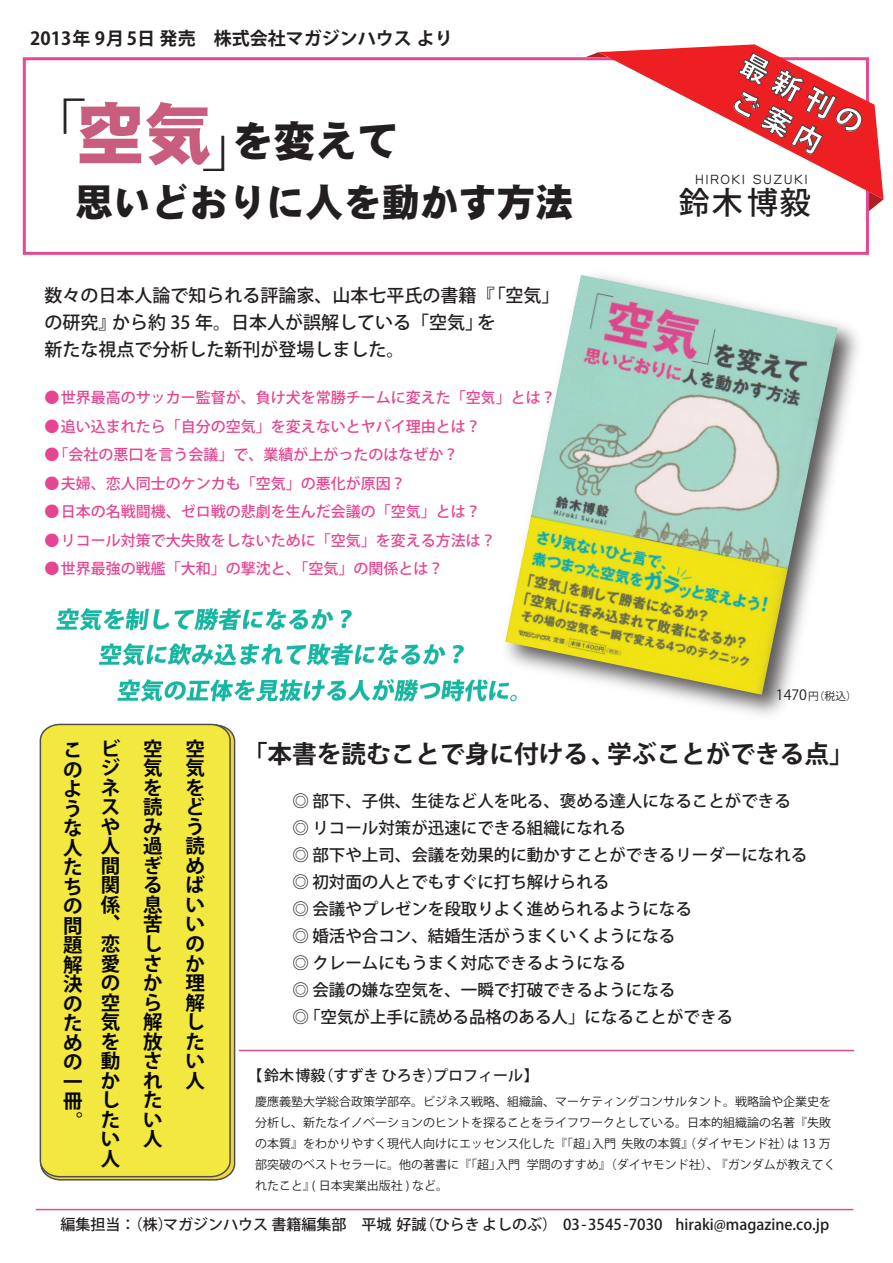
<style>
.page{position:relative;width:893px;height:1263px;background:#fff}
.page>*{position:absolute;margin:0;border:0;box-sizing:border-box;transform-origin:0 0}
.t1{font:41.85px "DF Gothic EB WIN RKSJ H";color:#231f20}
.t2{font:38.25px "DF Gothic EB WIN RKSJ H";color:#231f20}
.t3{font:500 30.9px "Koz Go Pr 6 N";color:#231f20}
.t4{font:800 28.05px "Koz Go Pr 6 N";color:#fff}
.t5{font:700 24.6px "Koz Go Pro";color:#231f20}
.t6{font:700 19.5px/19.5px "Koz Go Pro";color:#050504}
.t7{font:500 18px/27px "Koz Go Pro";color:#231f20}
.t8{font:700 18px "Koz Go Pro";color:#231f20}
.t9{font:500 16.5px/27px "Koz Go Pro";color:#231f20}
.t10{font:500 15px "Koz Go Pro";color:#e54591}
.t11{font:500 15px "Koz Go Pro";color:#231f20}
.t12{font:500 12.6px "Kyoka ICA Pro";letter-spacing:.06em;color:#231f20}
.t13{font:12px/21px "Koz Go Pro";color:#231f20}
.t14{font:10.65px "Koz Go Pro";color:#231f20}
.s1{font-size:67.65px;color:#c95d7e}
.s2{font-size:14.1px}
</style>
<div class="page">
<div style="left:23px;top:57px;width:846px;height:198px;background:#fff;border:3px solid #e34a93"></div>
<svg style="left:64px;top:99px;width:20px;height:35px"></svg>
<svg style="left:203px;top:136px;width:21px;height:35px"></svg>
<svg style="left:50px;top:732px;width:186px;height:449px;background:#b2a96b"></svg>
<div style="left:39px;top:723px;width:193px;height:455px;background:#f3e83f"></div>
<hr style="left:36px;top:1209px;width:817px;height:1px;background:#e34a93">
<hr style="left:239px;top:1050px;width:615px;height:1px;background:#e34a93">
<img style="left:57px;top:608px;width:436px;height:94px">
<img style="left:493px;top:324px;width:365px;height:391px">
<img style="left:505px;top:275px;width:333px;height:420px">
<svg style="left:585px;top:44px;width:299px;height:167px"></svg>
<p class="t8" style="left:30px;top:27px;width:424px">2013年 9月5日発売　株式会社マガジンハウスより</p>
<h1 class="t1" style="left:77px;top:120px;width:324px"><span class="s1">空気</span>を変えて</h1>
<h2 class="t2" style="left:75px;top:183px;width:500px">思いどおりに人を動かす方法</h2>
<p class="t7" style="left:44px;top:283px;width:517px">数々の日本人論で知られる評論家、山本七平氏の書籍『「空気」の研究』から約 35 年。日本人が誤解している「空気」を<br>新たな視点で分析した新刊が登場しました。</p>
<p class="t10" style="left:44px;top:388px;width:513px">●世界最高のサッカー監督が、負け犬を常勝チームに変えた「空気」とは？</p>
<p class="t10" style="left:44px;top:417px;width:438px">●追い込まれたら「自分の空気」を変えないとヤバイ理由とは？</p>
<p class="t10" style="left:44px;top:445px;width:415px">●「会社の悪口を言う会議」で、業績が上がったのはなぜか？</p>
<p class="t10" style="left:44px;top:474px;width:363px">●夫婦、恋人同士のケンカも「空気」の悪化が原因？</p>
<p class="t10" style="left:44px;top:502px;width:438px">●日本の名戦闘機、ゼロ戦の悲劇を生んだ会議の「空気」とは？</p>
<p class="t10" style="left:44px;top:531px;width:453px">●リコール対策で大失敗をしないために「空気」を変える方法は？</p>
<p class="t10" style="left:44px;top:559px;width:400px">●世界最強の戦艦「大和」の撃沈と、「空気」の関係とは？</p>
<h3 class="t4" style="left:750px;top:48px;width:136px;rotate:28deg">最新刊の</h3>
<p class="t12" style="left:695px;top:169px;width:115px">HIROKI SUZUKI</p>
<h3 class="t3" style="left:679px;top:185px;width:133px">鈴木博毅</h3>
<p class="t14" style="left:776px;top:689px;width:82px"><span class="s2">1470</span>円（税込）</p>
<p class="t6" style="left:63px;top:742px;width:21px">このような人たちの問題解決のための</p>
<p class="t6" style="left:101px;top:740px;width:21px;text-align:justify">ビジネスや人間関係、恋愛の空気を動かしたい人</p>
<p class="t6" style="left:143px;top:740px;width:21px">空気を読み過ぎる息苦しさから解放されたい人</p>
<p class="t6" style="left:185px;top:740px;width:21px">空気をどう読めばいいのか理解したい人</p>
<h3 class="t5" style="left:243px;top:738px;width:612px">「本書を読むことで身に付ける、学ぶことができる点」</h3>
<p class="t9" style="left:293px;top:788px;width:516px">◎ 部下、子供、生徒など人を叱る、褒める達人になることができる◎ リコール対策が迅速にできる組織になれる<br>◎ 部下や上司、会議を効果的に動かすことができるリーダーになれる◎ 初対面の人とでもすぐに打ち解けられる<br>◎ 会議やプレゼンを段取りよく進められるようになる<br>◎ 婚活や合コン、結婚生活がうまくいくようになる<br>◎ クレームにもうまく対応できるようになる<br>◎ 会議の嫌な空気を、一瞬で打破できるようになる<br>◎「空気が上手に読める品格のある人」になることができる</p>
<p class="t11" style="left:248px;top:1066px;width:300px">【鈴木博毅（すずきひろき）プロフィール】　</p>
<p class="t13" style="left:255px;top:1091px;width:582px">慶應義塾大学総合政策学部卒。ビジネス戦略、組織論、マーケティングコンサルタント。戦略論や企業史を分析し、新たなイノベーションのヒントを探ることをライフワークとしている。日本的組織論の名著『失敗の本質』をわかりやすく現代人向けにエッセンス化した『「超」入門 失敗の本質』（ダイヤモンド社）は 13 万部突破のべストセラーに。他の著書に『「超」入門学問のすすめ』（ダイヤモンド社）、『ガンダムが教えてくれたこと』( 日本実業出版社 ) など。</p>
<p class="t11" style="left:60px;top:1214px;width:770px">編集担当：（株）マガジンハウス 書籍編集部　平城好誠（ひらきよしのぶ） 03-3545-7030 hiraki@magazine.co.jp</p>
<p class="t6" style="left:63px;top:1073px;width:20px;text-align:justify">一冊。</p>
</div>
